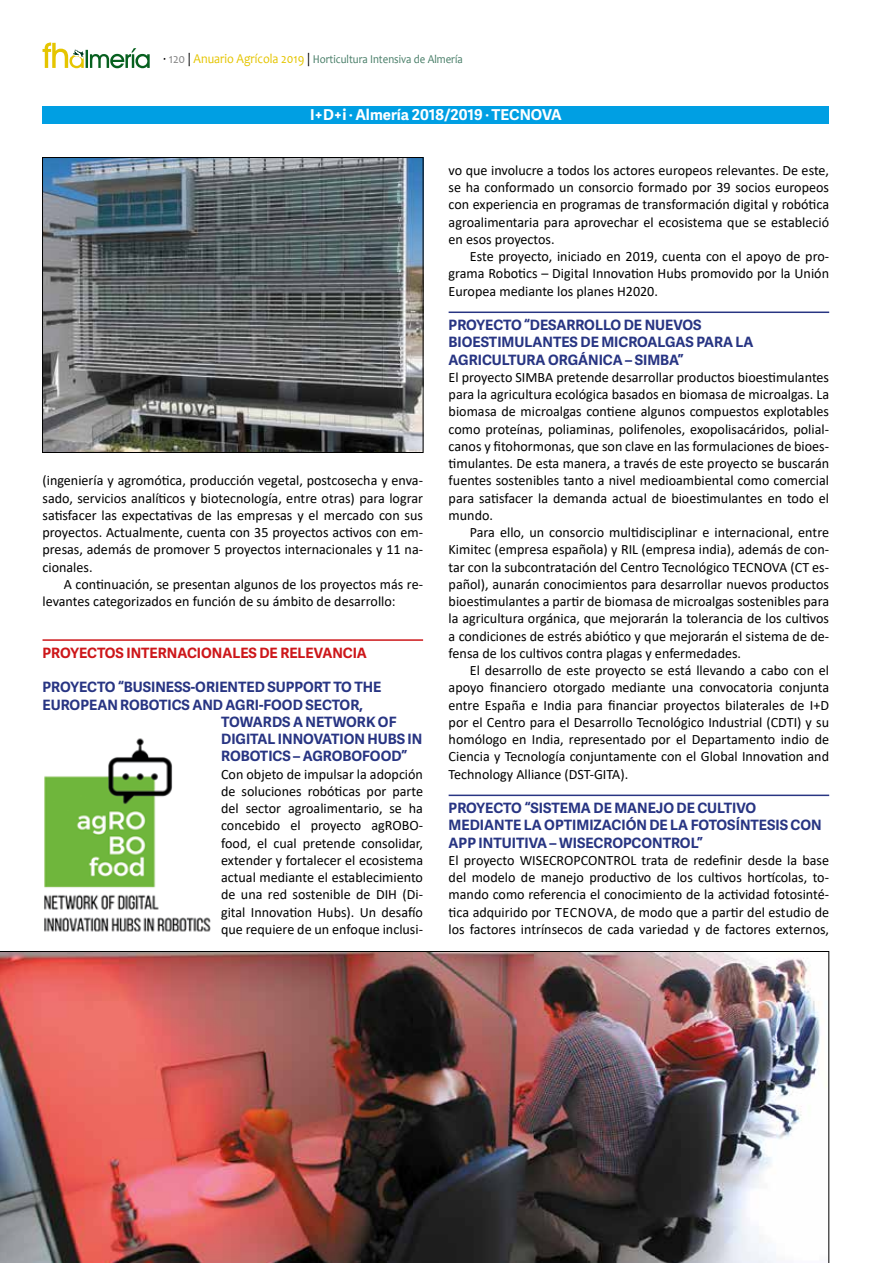
<style>
.page{position:relative;width:893px;height:1263px;background:#fff}
.page>*{position:absolute;margin:0;border:0;box-sizing:border-box;transform-origin:0 0}
.t1{font:700 15px "Adelle Sans Basic";color:#fff}
.t2{font:14.25px/17.2px "Calibri";color:#000;text-align:justify}
.t3{font:700 14.25px/17.2px "Adelle Sans Basic";color:#283583}
.t4{font:700 14.25px "Adelle Sans Basic";color:#cd171a}
.t5{font:12px "Candara";color:#477d67;scale:.9 1}
.s1{font-size:13.5px;color:#000}
.s2{font-size:13.5px;color:#878787}
.s3{font-size:13.5px;color:#e5c500}
</style>
<div class="page">
<svg style="left:43px;top:43px;width:107px;height:25px"></svg>
<div style="left:43px;top:106px;width:786px;height:17px;background:#009fe3"></div>
<hr style="left:43px;top:639px;width:380px;height:2px;background:#cd171a">
<hr style="left:449px;top:311px;width:380px;height:2px;background:#283583">
<hr style="left:449px;top:794px;width:380px;height:2px;background:#283583">
<img style="left:0;top:951px;width:829px;height:312px">
<img style="left:44px;top:159px;width:377px;height:292px">
<div style="left:42px;top:157px;width:381px;height:296px;border:1px solid #000"></div>
<img style="left:44px;top:738px;width:167px;height:194px">
<p class="t5" style="left:163px;top:52px;width:334px"><span class="s1">·</span> <span class="s2">120</span> <span class="s1">|</span> <span class="s3">Anuario Agrícola 2019</span> <span class="s1">|</span> Horticultura Intensiva de Almería</p>
<p class="t1" style="left:310px;top:105px;width:253px">I+D+i · Almería 2018/2019 · TECNOVA</p>
<p class="t2" style="left:43px;top:472px;width:382px">(ingeniería y agromótica, producción vegetal, postcosecha y enva&shy;sado, servicios analíticos y biotecnología, entre otras) para lograr satisfacer las expectativas de las empresas y el mercado con sus proyectos. Actualmente, cuenta con 35 proyectos activos con em&shy;presas, además de promover 5 proyectos internacionales y 11 na&shy;cionales.</p>
<p class="t2" style="left:43px;top:575px;width:382px;text-indent:21px">A continuación, se presentan algunos de los proyectos más re&shy;levantes categorizados en función de su ámbito de desarrollo:</p>
<p class="t4" style="left:43px;top:644px;width:326px">PROYECTOS INTERNACIONALES DE RELEVANCIA</p>
<p class="t3" style="left:43px;top:679px;width:340px">PROYECTO “BUSINESS-ORIENTED SUPPORT TO THE</p>
<p class="t3" style="left:43px;top:696px;width:322px">EUROPEAN ROBOTICS AND AGRI-FOOD SECTOR,</p>
<p class="t3" style="left:221px;top:713px;width:177px">TOWARDS A NETWORK OF</p>
<p class="t3" style="left:221px;top:731px;width:203px">DIGITAL INNOVATION HUBS IN</p>
<p class="t3" style="left:221px;top:748px;width:188px">ROBOTICS – AGROBOFOOD”</p>
<p class="t2" style="left:221px;top:765px;width:203px">Con objeto de impulsar la adopción de soluciones robóticas por parte del sector agroalimentario, se ha concebido el proyecto agROBO&shy;food, el cual pretende consolidar, extender y fortalecer el ecosistema actual mediante el establecimiento de una red sostenible de DIH (Di&shy;gital Innovation Hubs). Un desafío que requiere de un enfoque inclusi-</p>
<p class="t2" style="left:449px;top:161px;width:382px">vo que involucre a todos los actores europeos relevantes. De este, se ha conformado un consorcio formado por 39 socios europeos con experiencia en programas de transformación digital y robótica agroalimentaria para aprovechar el ecosistema que se estableció en esos proyectos.</p>
<p class="t2" style="left:449px;top:247px;width:382px;text-indent:21px">Este proyecto, iniciado en 2019, cuenta con el apoyo de pro&shy;grama Robotics – Digital Innovation Hubs promovido por la Unión Europea mediante los planes H2020.</p>
<p class="t3" style="left:449px;top:317px;width:307px">PROYECTO “DESARROLLO DE NUEVOS<br>BIOESTIMULANTES DE MICROALGAS PARA LA<br>AGRICULTURA ORGÁNICA – SIMBA”</p>
<p class="t2" style="left:449px;top:368px;width:382px">El proyecto SIMBA pretende desarrollar productos bioestimulantes para la agricultura ecológica basados en biomasa de microalgas. La biomasa de microalgas contiene algunos compuestos explotables como proteínas, poliaminas, polifenoles, exopolisacáridos, polial&shy;canos y fitohormonas, que son clave en las formulaciones de bioes&shy;timulantes. De esta manera, a través de este proyecto se buscarán fuentes sostenibles tanto a nivel medioambiental como comercial para satisfacer la demanda actual de bioestimulantes en todo el mundo.</p>
<p class="t2" style="left:449px;top:523px;width:382px;text-indent:21px">Para ello, un consorcio multidisciplinar e internacional, entre Kimitec (empresa española) y RIL (empresa india), además de con&shy;tar con la subcontratación del Centro Tecnológico TECNOVA (CT es&shy;pañol), aunarán conocimientos para desarrollar nuevos productos bioestimulantes a partir de biomasa de microalgas sostenibles para la agricultura orgánica, que mejorarán la tolerancia de los cultivos a condiciones de estrés abiótico y que mejorarán el sistema de de&shy;fensa de los cultivos contra plagas y enfermedades.</p>
<p class="t2" style="left:449px;top:661px;width:382px;text-indent:21px">El desarrollo de este proyecto se está llevando a cabo con el apoyo financiero otorgado mediante una convocatoria conjunta entre España e India para financiar proyectos bilaterales de I+D por el Centro para el Desarrollo Tecnológico Industrial (CDTI) y su homólogo en India, representado por el Departamento indio de Ciencia y Tecnología conjuntamente con el Global Innovation and Technology Alliance (DST-GITA).</p>
<p class="t3" style="left:449px;top:800px;width:374px">PROYECTO “SISTEMA DE MANEJO DE CULTIVO<br>MEDIANTE LA OPTIMIZACIÓN DE LA FOTOSÍNTESIS CON<br>APP INTUITIVA – WISECROPCONTROL”</p>
<p class="t2" style="left:449px;top:851px;width:382px">El proyecto WISECROPCONTROL trata de redefinir desde la base del modelo de manejo productivo de los cultivos hortícolas, to&shy;mando como referencia el conocimiento de la actividad fotosinté&shy;tica adquirido por TECNOVA, de modo que a partir del estudio de los factores intrínsecos de cada variedad y de factores externos,</p>
</div>
